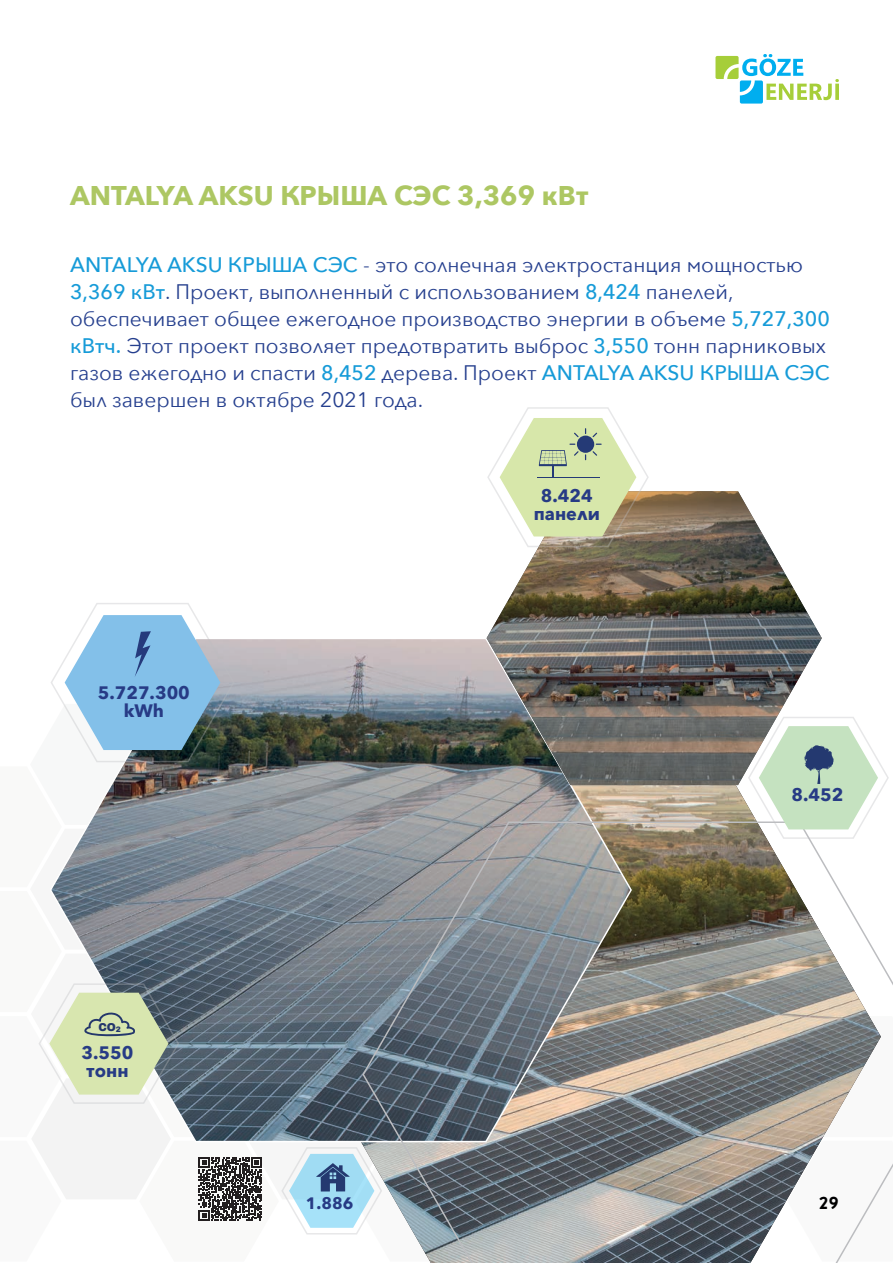
<style>
.page{position:relative;width:893px;height:1263px;background:#fff}
.page>*{position:absolute;margin:0;border:0;box-sizing:border-box;transform-origin:0 0}
.t1{font:700 27px "Avenir Next";color:#adc763}
.t2{font:21px/27px "Avenir Next";color:#253f8e}
.t3{font:700 18px/18px "Avenir Next";color:#273b85;text-align:center}
.t4{font:700 18px "Halis R";color:#000001}
.t5{font:700 16.5px "Avenir Next";color:#273b85}
.t6{font:900 11.1px "Archivo";color:#24376c}
.s1{font-weight:500;color:#169bd8}
</style>
<div class="page">
<svg style="left:715px;top:54px;width:124px;height:50px"></svg>
<img style="left:507px;top:491px;width:294px;height:110px">
<svg style="left:487px;top:407px;width:163px;height:141px"></svg>
<img style="left:32px;top:601px;width:861px;height:662px">
<p class="t1" style="left:70px;top:172px;width:520px">ANTALYA AKSU КРЫША СЭС 3,369 кВт</p>
<p class="t2" style="left:70px;top:250px;width:761px"><span class="s1">ANTALYA AKSU КРЫША СЭС</span> - это солнечная электростанция мощностью <span class="s1">3,369 кВт</span>. Проект, выполненный с использованием <span class="s1">8,424</span> панелей, обеспечивает общее ежегодное производство энергии в объеме <span class="s1">5,727,300 кВтч.</span> Этот проект позволяет предотвратить выброс <span class="s1">3,550</span> тонн парниковых газов ежегодно и спасти <span class="s1">8,452</span> дерева. Проект <span class="s1">ANTALYA AKSU КРЫША СЭС </span>был завершен в октябре 2021 года.</p>
<p class="t3" style="left:98px;top:683px;width:94px">5.727.300 kWh</p>
<p class="t6" style="left:98px;top:1020px;width:24px">CO<sub>2</sub></p>
<p class="t3" style="left:82px;top:1043px;width:53px;text-align:left">3.550 тонн</p>
<p class="t3" style="left:534px;top:486px;width:67px">8.424 панели</p>
<p class="t3" style="left:791px;top:786px;width:53px">8.452</p>
<p class="t5" style="left:306px;top:1189px;width:49px">1.886</p>
<p class="t4" style="left:819px;top:1191px;width:22px">29</p>
</div>
